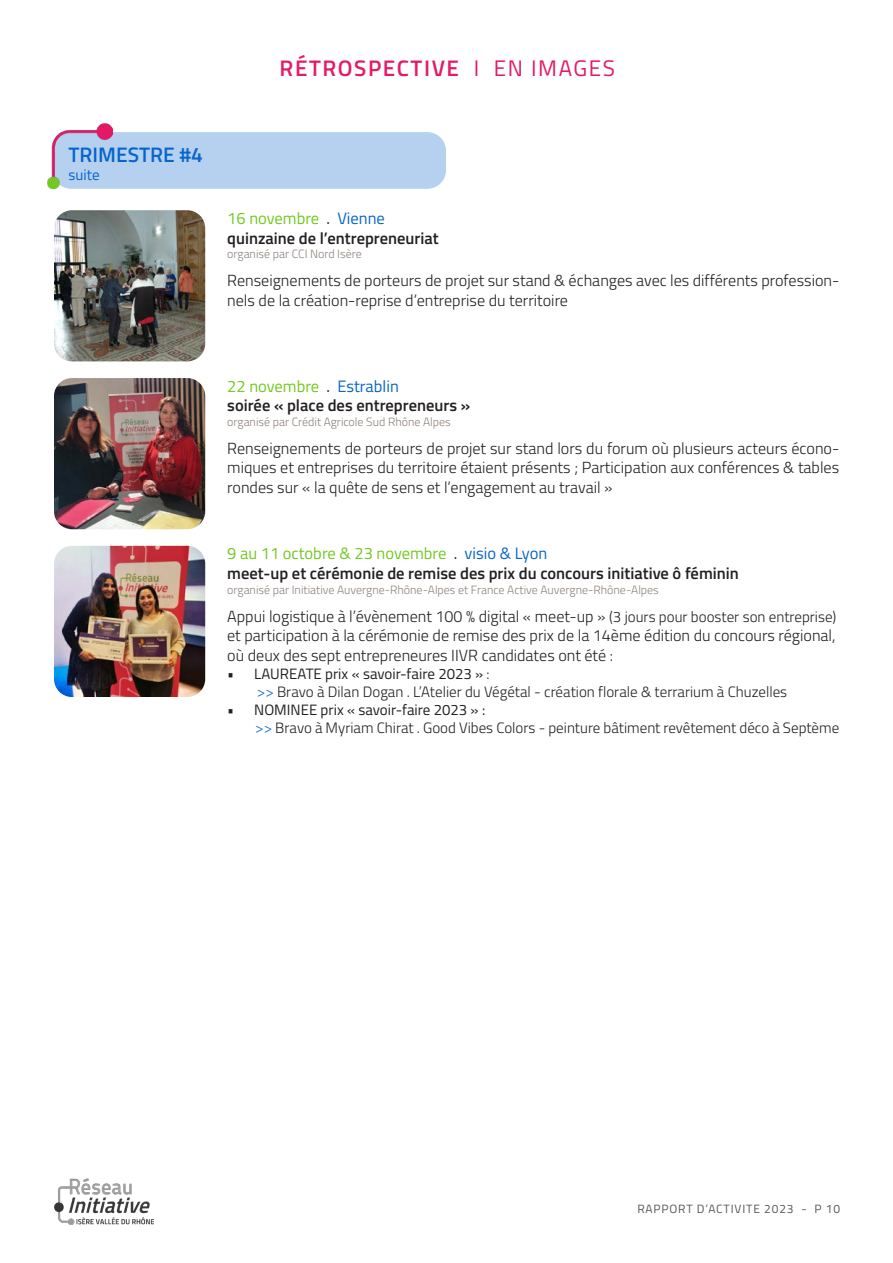
<style>
.page{position:relative;width:893px;height:1263px;background:#fff}
.page>*{position:absolute;margin:0;border:0;box-sizing:border-box;transform-origin:0 0}
.t1{font:600 22.5px "Titillium";letter-spacing:.07em;color:#e51968}
.t2{font:600 21px "Titillium";color:#0865cb}
.t3{font:600 16.5px "Titillium";color:#231f20}
.t4{font:16.5px "Titillium";color:#72c91f}
.t5{font:300 16.2px/19.4px "Titillium";color:#231f20;text-align:justify}
.t6{font:300 15px "Titillium";color:#231f20}
.t7{font:15px "Titillium";color:#231f20}
.t8{font:15px "Titillium";color:#0865cb}
.t9{font:300 12px "Titillium";color:#8d817b}
.t10{font:12px "Titillium";letter-spacing:.07em;color:#575756}
.s1{font-weight:400}
.s2{color:#231f20}
.s3{color:#0865cb}
.s4{font-size:15px}
.s5{font-weight:300}
</style>
<div class="page">
<img style="left:54px;top:378px;width:151px;height:151px">
<img style="left:54px;top:210px;width:151px;height:151px">
<img style="left:54px;top:546px;width:151px;height:151px">
<div style="left:53px;top:133px;width:392px;height:55px;background:#b5d1ef;border-radius:18px"></div>
<div style="left:53px;top:132px;width:393px;height:57px;border:2px solid #0865cb;border-radius:18px"></div>
<img style="left:54px;top:1178px;width:100px;height:46px">
<img style="left:47px;top:123px;width:66px;height:66px">
<p class="t1" style="left:280px;top:51px;width:337px">RÉTROSPECTIVE <span class="s1">I EN IMAGES</span></p>
<p class="t2" style="left:69px;top:138px;width:136px">TRIMESTRE #4</p>
<p class="t8" style="left:69px;top:163px;width:33px">suite</p>
<p class="t4" style="left:227px;top:206px;width:159px">16 novembre <span class="s2">.</span> <span class="s3">Vienne</span></p>
<p class="t3" style="left:227px;top:225px;width:213px">quinzaine de l’entrepreneuriat</p>
<p class="t9" style="left:227px;top:245px;width:136px">organisé par CCI Nord Isère</p>
<p class="t5" style="left:227px;top:270px;width:613px">Renseignements de porteurs de projet sur stand &amp; échanges avec les différents profession&shy;nels de la création-reprise d’entreprise du territoire</p>
<p class="t4" style="left:227px;top:374px;width:173px">22 novembre <span class="s2">.</span> <span class="s3">Estrablin</span></p>
<p class="t3" style="left:227px;top:393px;width:244px">soirée « place des entrepreneurs »</p>
<p class="t9" style="left:227px;top:413px;width:225px">organisé par Crédit Agricole Sud Rhône Alpes</p>
<p class="t5" style="left:227px;top:438px;width:613px">Renseignements de porteurs de projet sur stand lors du forum où plusieurs acteurs écono&shy;miques et entreprises du territoire étaient présents ; Participation aux conférences &amp; tables rondes sur « la quête de sens et l’engagement au travail »</p>
<p class="t4" style="left:227px;top:541px;width:321px">9 au 11 octobre &amp; 23 novembre <span class="s2">.</span> <span class="s3">visio &amp; Lyon</span></p>
<p class="t3" style="left:227px;top:561px;width:513px">meet-up et cérémonie de remise des prix du concours initiative ô féminin</p>
<p class="t9" style="left:227px;top:581px;width:433px">organisé par Initiative Auvergne-Rhône-Alpes et France Active Auvergne-Rhône-Alpes</p>
<p class="t5" style="left:227px;top:606px;width:611px">Appui logistique à l’évènement 100 % digital « meet-up » <span class="s4">(3 jours pour booster son entreprise)</span></p>
<p class="t5" style="left:227px;top:625px;width:610px">et participation à la cérémonie de remise des prix de la 14ème édition du concours régional,</p>
<p class="t5" style="left:227px;top:644px;width:387px">où deux des sept entrepreneures IIVR candidates ont été :</p>
<p class="t7" style="left:227px;top:662px;width:264px">• LAUREATE prix « savoir-faire 2023 » <span class="s5">:</span></p>
<p class="t6" style="left:257px;top:680px;width:532px"><span class="s3">&gt;&gt;</span> Bravo à Dilan Dogan . L’Atelier du Végétal - création florale &amp; terrarium à Chuzelles</p>
<p class="t7" style="left:227px;top:698px;width:260px">• NOMINEE prix « savoir-faire 2023 » :</p>
<p class="t6" style="left:255px;top:716px;width:585px"><span class="s3">&gt;&gt;</span> Bravo à Myriam Chirat . Good Vibes Colors - peinture bâtiment revêtement déco à Septème</p>
<p class="t10" style="left:637px;top:1199px;width:204px">RAPPORT D’ACTIVITE 2023 - P 10</p>
</div>
